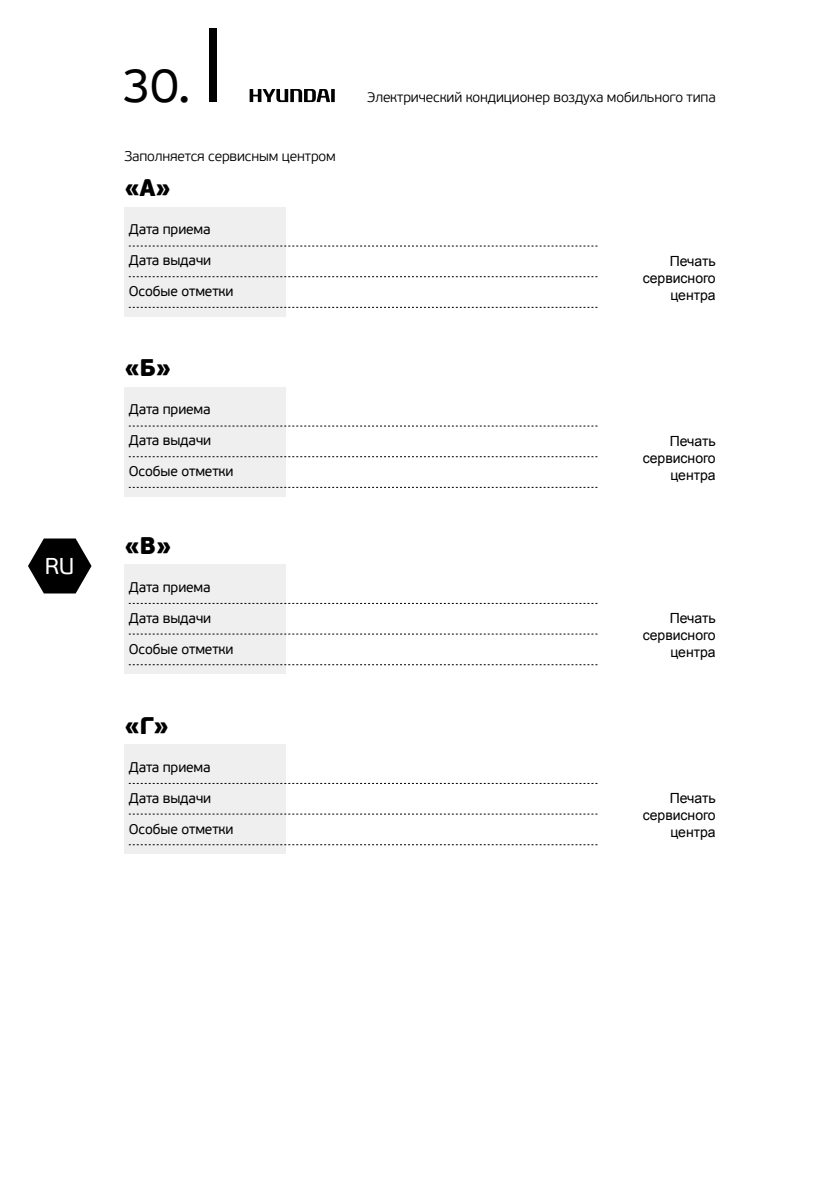
<style>
.page{position:relative;width:840px;height:1191px;background:#fff}
.page>*{position:absolute;margin:0;border:0;box-sizing:border-box;transform-origin:0 0}
.t1{font:48px "PF Beau Sans Pro";color:#000}
.t2{font:900 24px "PF Beau Sans Pro";color:#000}
.t3{font:22.8px "PF Beau Sans Pro";color:#fff}
.t4{font:14px "PF Beau Sans Pro";letter-spacing:-.01em;color:#000}
.t5{font:14px/16.8px "Arial";color:#000;text-align:right}
.t6{font:300 14px "PF Beau Sans Pro";letter-spacing:-.01em;color:#000}
</style>
<div class="page">
<div style="left:209px;top:29px;width:8px;height:73px;background:#000"></div>
<svg style="left:28px;top:538px;width:63px;height:55px"></svg>
<svg style="left:249px;top:89px;width:85px;height:13px"></svg>
<div style="left:124px;top:207px;width:161px;height:109px;background:#efefef"></div>
<svg style="left:129px;top:246px;width:468px;height:1px"></svg>
<svg style="left:129px;top:276px;width:468px;height:1px"></svg>
<svg style="left:129px;top:307px;width:468px;height:1px"></svg>
<div style="left:124px;top:564px;width:161px;height:109px;background:#efefef"></div>
<svg style="left:129px;top:603px;width:468px;height:1px"></svg>
<svg style="left:129px;top:634px;width:468px;height:1px"></svg>
<div style="left:124px;top:387px;width:161px;height:109px;background:#efefef"></div>
<svg style="left:129px;top:426px;width:468px;height:1px"></svg>
<svg style="left:129px;top:456px;width:468px;height:1px"></svg>
<svg style="left:129px;top:487px;width:468px;height:1px"></svg>
<svg style="left:129px;top:664px;width:468px;height:1px"></svg>
<div style="left:124px;top:744px;width:161px;height:109px;background:#efefef"></div>
<svg style="left:129px;top:783px;width:468px;height:1px"></svg>
<svg style="left:129px;top:813px;width:468px;height:1px"></svg>
<svg style="left:129px;top:844px;width:468px;height:1px"></svg>
<h3 class="t3" style="left:45px;top:553px;width:31px">RU</h3>
<h1 class="t1" style="left:122px;top:58px;width:70px">30.</h1>
<p class="t6" style="left:124px;top:149px;width:213px">Заполняется сервисным центром</p>
<h2 class="t2" style="left:124px;top:172px;width:48px">«A»</h2>
<p class="t4" style="left:129px;top:221px;width:83px">Дата приема</p>
<p class="t4" style="left:129px;top:252px;width:84px">Дата выдачи</p>
<p class="t4" style="left:129px;top:283px;width:106px">Особые отметки</p>
<h2 class="t2" style="left:124px;top:352px;width:48px">«Б»</h2>
<p class="t4" style="left:129px;top:401px;width:83px">Дата приема</p>
<p class="t4" style="left:129px;top:432px;width:84px">Дата выдачи</p>
<p class="t4" style="left:129px;top:463px;width:106px">Особые отметки</p>
<h2 class="t2" style="left:124px;top:529px;width:48px">«В»</h2>
<p class="t4" style="left:129px;top:579px;width:83px">Дата приема</p>
<p class="t4" style="left:129px;top:610px;width:84px">Дата выдачи</p>
<p class="t4" style="left:129px;top:640px;width:106px">Особые отметки</p>
<h2 class="t2" style="left:124px;top:709px;width:46px">«Г»</h2>
<p class="t4" style="left:129px;top:758px;width:83px">Дата приема</p>
<p class="t4" style="left:129px;top:789px;width:84px">Дата выдачи</p>
<p class="t4" style="left:129px;top:820px;width:106px">Особые отметки</p>
<p class="t6" style="left:367px;top:89px;width:350px">Электрический кондиционер воздуха мобильного типа</p>
<p class="t5" style="left:642px;top:253px;width:74px">Печать сервисного центра</p>
<p class="t5" style="left:642px;top:433px;width:74px">Печать сервисного центра</p>
<p class="t5" style="left:642px;top:610px;width:74px">Печать сервисного центра</p>
<p class="t5" style="left:642px;top:790px;width:74px">Печать сервисного центра</p>
</div>
